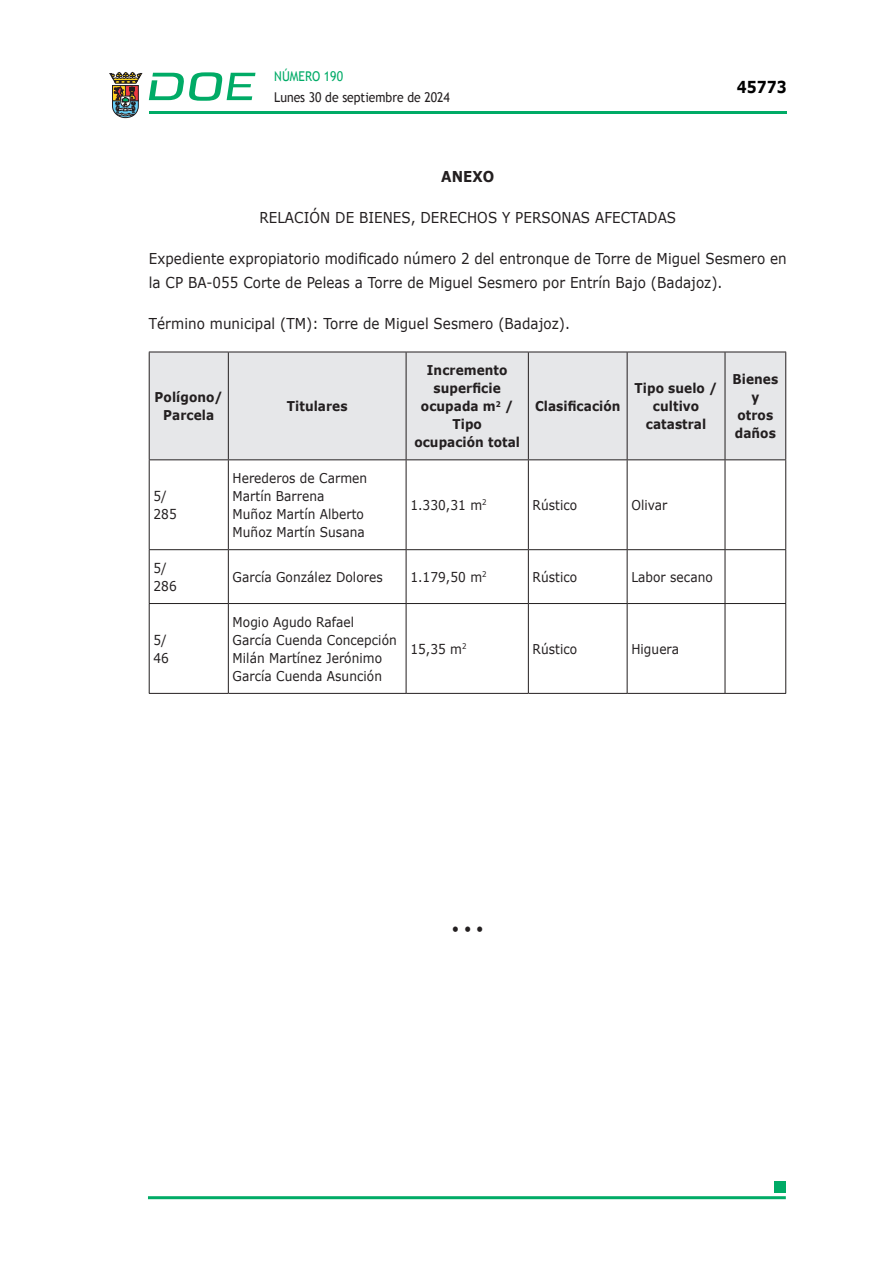
<style>
.page{position:relative;width:893px;height:1263px;background:#fff}
.page>*{position:absolute;margin:0;border:0;box-sizing:border-box;transform-origin:0 0}
.t1{font:700 16.5px "Verdana";color:#000;scale:.85 1}
.CUERPO_DE_TEXTO{font:15px/24px "Verdana";letter-spacing:.005em;color:#231f20;scale:.9 1}
.CUERPO_DE_TEXTO-2{font:700 15px "Verdana";letter-spacing:.005em;color:#231f20;scale:.9 1}
.CUERPO_DE_TEXTO-3{font:13.5px/18px "Verdana";letter-spacing:.005em;color:#231f20;scale:.9 1}
.TABLATITULO{font:700 13.5px/18px "Verdana";letter-spacing:.005em;color:#231f20;text-align:center;scale:.9 1}
.t2{font:13.5px "Trebuchet MS";color:#231f20;scale:.9 1}
.t3{font:13.5px "Trebuchet MS";color:#00ab67;scale:.9 1}
</style>
<div class="page">
<hr style="left:149px;top:111px;width:638px;height:3px;background:#00ab66">
<svg style="left:109px;top:72px;width:33px;height:46px"></svg>
<svg style="left:149px;top:72px;width:106px;height:29px"></svg>
<hr style="left:148px;top:1196px;width:638px;height:3px;background:#00ab66">
<div style="left:775px;top:1181px;width:11px;height:11px;background:#00ab66"></div>
<div style="left:150px;top:353px;width:635px;height:106px;background:#e6e7e9"></div>
<hr style="left:149px;top:352px;width:79px;height:1px;background:#231f20">
<hr style="left:149px;top:352px;width:1px;height:107px;background:#231f20">
<hr style="left:228px;top:352px;width:178px;height:1px;background:#231f20">
<hr style="left:228px;top:352px;width:1px;height:107px;background:#231f20">
<hr style="left:406px;top:352px;width:122px;height:1px;background:#231f20">
<hr style="left:406px;top:352px;width:1px;height:107px;background:#231f20">
<hr style="left:528px;top:352px;width:99px;height:1px;background:#231f20">
<hr style="left:528px;top:352px;width:1px;height:107px;background:#231f20">
<hr style="left:627px;top:352px;width:98px;height:1px;background:#231f20">
<hr style="left:627px;top:352px;width:1px;height:107px;background:#231f20">
<hr style="left:725px;top:352px;width:61px;height:1px;background:#231f20">
<hr style="left:725px;top:352px;width:1px;height:107px;background:#231f20">
<hr style="left:785px;top:352px;width:1px;height:107px;background:#231f20">
<hr style="left:149px;top:459px;width:79px;height:1px;background:#231f20">
<hr style="left:149px;top:460px;width:1px;height:89px;background:#231f20">
<hr style="left:228px;top:459px;width:178px;height:1px;background:#231f20">
<hr style="left:228px;top:460px;width:1px;height:89px;background:#231f20">
<hr style="left:406px;top:459px;width:122px;height:1px;background:#231f20">
<hr style="left:406px;top:460px;width:1px;height:89px;background:#231f20">
<hr style="left:528px;top:459px;width:99px;height:1px;background:#231f20">
<hr style="left:528px;top:460px;width:1px;height:89px;background:#231f20">
<hr style="left:627px;top:459px;width:98px;height:1px;background:#231f20">
<hr style="left:627px;top:460px;width:1px;height:89px;background:#231f20">
<hr style="left:725px;top:459px;width:61px;height:1px;background:#231f20">
<hr style="left:725px;top:460px;width:1px;height:89px;background:#231f20">
<hr style="left:785px;top:460px;width:1px;height:89px;background:#231f20">
<hr style="left:149px;top:549px;width:79px;height:1px;background:#231f20">
<hr style="left:149px;top:550px;width:1px;height:53px;background:#231f20">
<hr style="left:228px;top:549px;width:178px;height:1px;background:#231f20">
<hr style="left:228px;top:550px;width:1px;height:53px;background:#231f20">
<hr style="left:406px;top:549px;width:122px;height:1px;background:#231f20">
<hr style="left:406px;top:550px;width:1px;height:53px;background:#231f20">
<hr style="left:528px;top:549px;width:99px;height:1px;background:#231f20">
<hr style="left:528px;top:550px;width:1px;height:53px;background:#231f20">
<hr style="left:627px;top:549px;width:98px;height:1px;background:#231f20">
<hr style="left:627px;top:550px;width:1px;height:53px;background:#231f20">
<hr style="left:725px;top:549px;width:61px;height:1px;background:#231f20">
<hr style="left:725px;top:550px;width:1px;height:53px;background:#231f20">
<hr style="left:785px;top:550px;width:1px;height:53px;background:#231f20">
<hr style="left:149px;top:603px;width:79px;height:1px;background:#231f20">
<hr style="left:149px;top:604px;width:1px;height:89px;background:#231f20">
<hr style="left:228px;top:603px;width:178px;height:1px;background:#231f20">
<hr style="left:228px;top:604px;width:1px;height:89px;background:#231f20">
<hr style="left:406px;top:603px;width:122px;height:1px;background:#231f20">
<hr style="left:406px;top:604px;width:1px;height:89px;background:#231f20">
<hr style="left:528px;top:603px;width:99px;height:1px;background:#231f20">
<hr style="left:528px;top:604px;width:1px;height:89px;background:#231f20">
<hr style="left:627px;top:603px;width:98px;height:1px;background:#231f20">
<hr style="left:627px;top:604px;width:1px;height:89px;background:#231f20">
<hr style="left:725px;top:603px;width:61px;height:1px;background:#231f20">
<hr style="left:725px;top:604px;width:1px;height:89px;background:#231f20">
<hr style="left:785px;top:604px;width:1px;height:89px;background:#231f20">
<hr style="left:149px;top:693px;width:79px;height:1px;background:#231f20">
<hr style="left:228px;top:693px;width:178px;height:1px;background:#231f20">
<hr style="left:406px;top:693px;width:122px;height:1px;background:#231f20">
<hr style="left:528px;top:693px;width:99px;height:1px;background:#231f20">
<hr style="left:627px;top:693px;width:98px;height:1px;background:#231f20">
<hr style="left:725px;top:693px;width:61px;height:1px;background:#231f20">
<p class="t3" style="left:274px;top:68px;width:78px">NÚMERO 190</p>
<p class="t2" style="left:274px;top:89px;width:197px">Lunes 30 de septiembre de 2024</p>
<p class="t1" style="left:737px;top:76px;width:60px">45773</p>
<p class="CUERPO_DE_TEXTO-2" style="left:441px;top:166px;width:61px">ANEXO</p>
<p class="CUERPO_DE_TEXTO" style="left:259px;top:205px;width:465px">RELACIÓN DE BIENES, DERECHOS Y PERSONAS AFECTADAS</p>
<p class="CUERPO_DE_TEXTO" style="left:149px;top:246px;width:710px">Expediente expropiatorio modificado número 2 del entronque de Torre de Miguel Sesmero en la CP BA-055 Corte de Peleas a Torre de Miguel Sesmero por Entrín Bajo (Badajoz).</p>
<p class="CUERPO_DE_TEXTO" style="left:149px;top:311px;width:469px">Término municipal (TM): Torre de Miguel Sesmero (Badajoz).</p>
<p class="TABLATITULO" style="left:155px;top:388px;width:77px">Polígono/<br>Parcela</p>
<p class="TABLATITULO" style="left:287px;top:397px;width:69px">Titulares</p>
<p class="CUERPO_DE_TEXTO-3" style="left:153px;top:487px;width:27px">5/<br>285</p>
<p class="CUERPO_DE_TEXTO-3" style="left:233px;top:469px;width:151px">Herederos de Carmen<br>Martín Barrena<br>Muñoz Martín Alberto<br>Muñoz Martín Susana</p>
<p class="TABLATITULO" style="left:414px;top:361px;width:119px">Incremento superficie ocupada m<sup>2</sup> /<br>Tipo<br>ocupación total</p>
<p class="TABLATITULO" style="left:535px;top:397px;width:96px">Clasificación</p>
<p class="TABLATITULO" style="left:634px;top:379px;width:94px">Tipo suelo / cultivo catastral</p>
<p class="TABLATITULO" style="left:732px;top:370px;width:52px">Bienes y otros daños</p>
<p class="CUERPO_DE_TEXTO-3" style="left:410px;top:496px;width:86px">1.330,31 m<sup>2</sup></p>
<p class="CUERPO_DE_TEXTO-3" style="left:533px;top:496px;width:51px">Rústico</p>
<p class="CUERPO_DE_TEXTO-3" style="left:631px;top:496px;width:41px">Olivar</p>
<p class="CUERPO_DE_TEXTO-3" style="left:153px;top:559px;width:27px">5/<br>286</p>
<p class="CUERPO_DE_TEXTO-3" style="left:233px;top:568px;width:168px">García González Dolores</p>
<p class="CUERPO_DE_TEXTO-3" style="left:410px;top:568px;width:86px">1.179,50 m<sup>2</sup></p>
<p class="CUERPO_DE_TEXTO-3" style="left:533px;top:568px;width:51px">Rústico</p>
<p class="CUERPO_DE_TEXTO-3" style="left:631px;top:568px;width:92px">Labor secano</p>
<p class="CUERPO_DE_TEXTO-3" style="left:153px;top:631px;width:19px">5/<br>46</p>
<p class="CUERPO_DE_TEXTO-3" style="left:233px;top:613px;width:184px">Mogio Agudo Rafael<br>García Cuenda Concepción<br>Milán Martínez Jerónimo<br>García Cuenda Asunción</p>
<p class="CUERPO_DE_TEXTO-3" style="left:410px;top:640px;width:64px">15,35 m<sup>2</sup></p>
<p class="CUERPO_DE_TEXTO-3" style="left:533px;top:640px;width:51px">Rústico</p>
<p class="CUERPO_DE_TEXTO-3" style="left:631px;top:640px;width:54px">Higuera</p>
<p class="CUERPO_DE_TEXTO" style="left:452px;top:916px;width:37px">• • •</p>
</div>
